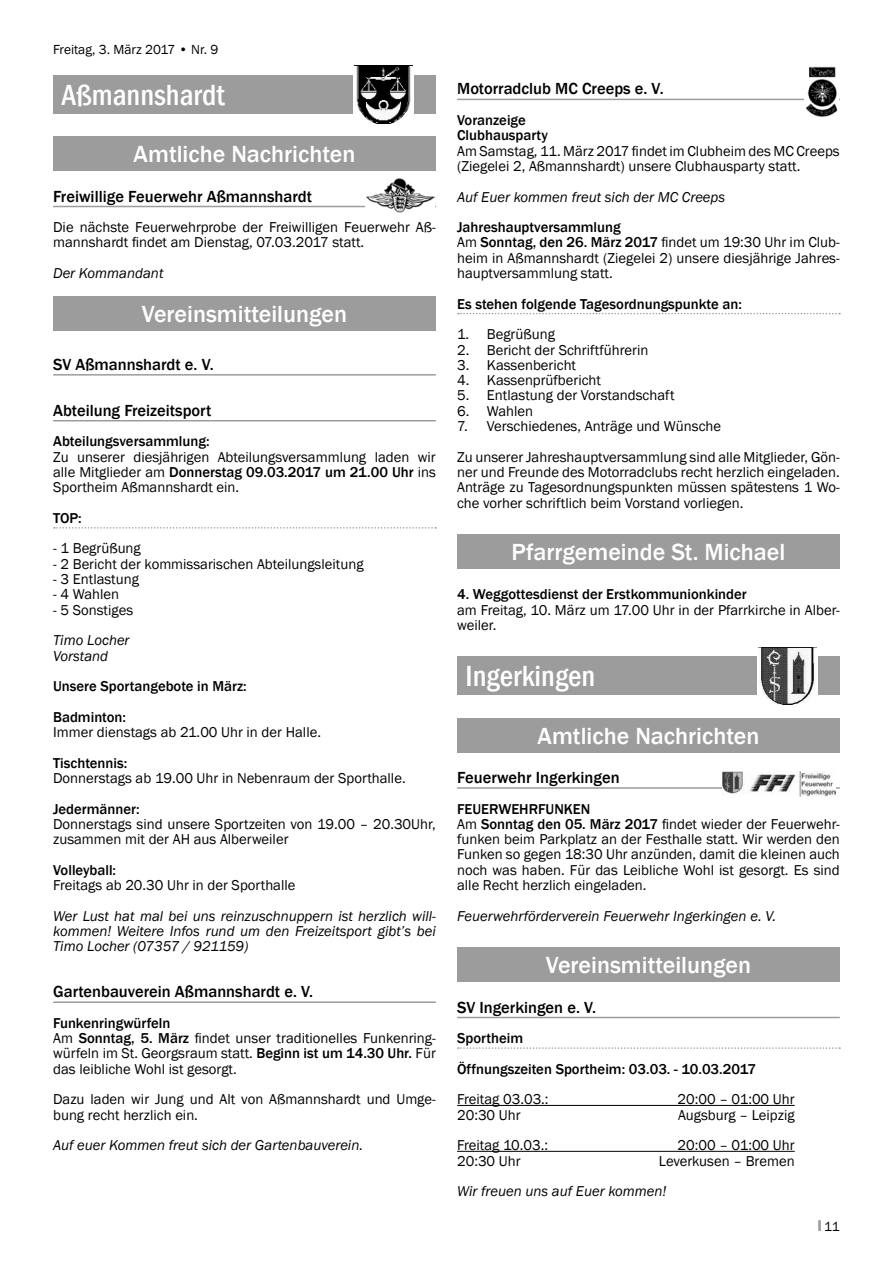
<style>
.page{position:relative;width:893px;height:1263px;background:#fff}
.page>*{position:absolute;margin:0;border:0;box-sizing:border-box;transform-origin:0 0}
.t1{font:500 condensed 30px "Franklin Gothic";color:#fff}
.t2{font:500 24px "Franklin Gothic";color:#fff}
.t3{font:500 16.5px "Franklin Gothic";color:#000}
.t4{font:14.7px/15.3px "Franklin Gothic";color:#000}
.t5{font:italic 14.7px/15.3px "Franklin Gothic";color:#000}
.t6{font:500 14.7px/30.6px "Franklin Gothic";color:#000}
.t7{font:13.5px "Franklin Gothic";color:#000}
.s1{font-weight:500}
.s2{font-family:"Impact";color:#9c9c9d}
</style>
<div class="page">
<hr style="left:457px;top:99px;width:383px;height:1px;background:#9c9c9d">
<svg style="left:458px;top:313px;width:382px;height:1px"></svg>
<hr style="left:457px;top:787px;width:383px;height:2px;background:#9c9c9d">
<hr style="left:457px;top:1017px;width:383px;height:1px;background:#9c9c9d">
<svg style="left:458px;top:1047px;width:382px;height:2px"></svg>
<hr style="left:457px;top:1105px;width:338px;height:1px;background:#000">
<hr style="left:457px;top:1151px;width:338px;height:1px;background:#000">
<img style="left:804px;top:67px;width:35px;height:49px">
<div style="left:457px;top:535px;width:383px;height:34px;background:#9c9c9d"></div>
<div style="left:457px;top:657px;width:383px;height:38px;background:#9c9c9d"></div>
<div style="left:757px;top:644px;width:61px;height:62px;background:#fff"></div>
<img style="left:759px;top:647px;width:57px;height:58px">
<div style="left:457px;top:718px;width:383px;height:34px;background:#9c9c9d"></div>
<img style="left:723px;top:771px;width:112px;height:26px">
<div style="left:457px;top:948px;width:383px;height:34px;background:#9c9c9d"></div>
<hr style="left:53px;top:206px;width:383px;height:1px;background:#9c9c9d">
<hr style="left:53px;top:374px;width:383px;height:2px;background:#9c9c9d">
<hr style="left:53px;top:420px;width:383px;height:1px;background:#9c9c9d">
<svg style="left:54px;top:527px;width:382px;height:2px"></svg>
<hr style="left:53px;top:1001px;width:383px;height:2px;background:#9c9c9d">
<div style="left:53px;top:75px;width:383px;height:39px;background:#9c9c9d"></div>
<div style="left:354px;top:62px;width:60px;height:63px;background:linear-gradient(to right,#fff,#fff)"></div>
<img style="left:355px;top:66px;width:57px;height:57px">
<div style="left:53px;top:137px;width:383px;height:34px;background:#9c9c9d"></div>
<img style="left:366px;top:178px;width:69px;height:34px">
<div style="left:53px;top:297px;width:383px;height:34px;background:#9c9c9d"></div>
<p class="t7" style="left:53px;top:41px;width:167px">Freitag, 3. März 2017 • Nr. 9</p>
<h1 class="t1" style="left:62px;top:75px;width:164px">Aßmannshardt</h1>
<h2 class="t2" style="left:134px;top:139px;width:223px">Amtliche Nachrichten</h2>
<p class="t3" style="left:53px;top:186px;width:260px">Freiwillige Feuerwehr Aßmannshardt</p>
<p class="t4" style="left:53px;top:220px;width:384px">Die nächste Feuerwehrprobe der Freiwilligen Feuerwehr Aß&shy;mannshardt findet am Dienstag, 07.03.2017 statt.</p>
<p class="t5" style="left:53px;top:266px;width:112px">Der Kommandant</p>
<h2 class="t2" style="left:142px;top:299px;width:207px">Vereinsmitteilungen</h2>
<p class="t3" style="left:53px;top:354px;width:162px">SV Aßmannshardt e. V.</p>
<p class="t3" style="left:53px;top:400px;width:160px">Abteilung Freizeitsport</p>
<p class="t6" style="left:53px;top:426px;width:158px">Abteilungsversammlung:</p>
<p class="t4" style="left:53px;top:449px;width:384px;text-align:justify">Zu unserer diesjährigen Abteilungsversammlung laden wir alle Mitglieder am <span class="s1">Donnerstag 09.03.2017 um 21.00 Uhr</span> ins Sportheim Aßmannshardt ein.</p>
<p class="t6" style="left:53px;top:503px;width:30px">TOP:</p>
<p class="t4" style="left:53px;top:541px;width:89px">- 1 Begrüßung</p>
<p class="t4" style="left:53px;top:556px;width:312px">- 2 Bericht der kommissarischen Abteilungsleitung</p>
<p class="t4" style="left:53px;top:572px;width:87px">- 3 Entlastung</p>
<p class="t4" style="left:53px;top:587px;width:67px">- 4 Wahlen</p>
<p class="t4" style="left:53px;top:602px;width:82px">- 5 Sonstiges</p>
<p class="t5" style="left:53px;top:633px;width:78px">Timo Locher<br>Vorstand</p>
<p class="t6" style="left:53px;top:671px;width:195px">Unsere Sportangebote in März:<br>Badminton:</p>
<p class="t4" style="left:53px;top:725px;width:269px">Immer dienstags ab 21.00 Uhr in der Halle.</p>
<p class="t6" style="left:53px;top:748px;width:76px">Tischtennis:</p>
<p class="t4" style="left:53px;top:771px;width:354px">Donnerstags ab 19.00 Uhr in Nebenraum der Sporthalle.</p>
<p class="t6" style="left:53px;top:794px;width:88px">Jedermänner:</p>
<p class="t4" style="left:53px;top:817px;width:384px">Donnerstags sind unsere Sportzeiten von 19.00 – 20.30Uhr, zusammen mit der AH aus Alberweiler</p>
<p class="t6" style="left:53px;top:855px;width:64px">Volleyball:</p>
<p class="t4" style="left:53px;top:878px;width:244px">Freitags ab 20.30 Uhr in der Sporthalle</p>
<p class="t5" style="left:53px;top:908px;width:384px;text-align:justify">Wer Lust hat mal bei uns reinzuschnuppern ist herzlich will&shy;kommen! Weitere Infos rund um den Freizeitsport gibt’s bei Timo Locher (07357 / 921159)</p>
<p class="t3" style="left:53px;top:981px;width:262px">Gartenbauverein Aßmannshardt e. V.</p>
<p class="t4" style="left:53px;top:1015px;width:384px"><span class="s1">Funkenringwürfeln<br></span>Am <span class="s1">Sonntag, 5. März</span> findet unser traditionelles Funkenring&shy;würfeln im St. Georgsraum statt. <span class="s1">Beginn ist um 14.30 Uhr.</span> Für das leibliche Wohl ist gesorgt.</p>
<p class="t4" style="left:53px;top:1092px;width:384px">Dazu laden wir Jung und Alt von Aßmannshardt und Umge&shy;bung recht herzlich ein.</p>
<p class="t5" style="left:53px;top:1138px;width:311px">Auf euer Kommen freut sich der Gartenbauverein.</p>
<p class="t3" style="left:457px;top:79px;width:208px">Motorradclub MC Creeps e. V.</p>
<p class="t6" style="left:457px;top:113px;width:92px;line-height:15.3px">Voranzeige<br>Clubhausparty</p>
<p class="t4" style="left:457px;top:143px;width:384px">Am Samstag, 11. März 2017 findet im Clubheim des MC Creeps (Ziegelei 2, Aßmannshardt) unsere Clubhausparty statt.</p>
<p class="t5" style="left:457px;top:189px;width:270px">Auf Euer kommen freut sich der MC Creeps</p>
<p class="t4" style="left:457px;top:220px;width:384px"><span class="s1">Jahreshauptversammlung<br></span>Am <span class="s1">Sonntag, den 26. März 2017</span> findet um 19:30 Uhr im Club&shy;heim in Aßmannshardt (Ziegelei 2) unsere diesjährige Jahres&shy;hauptversammlung statt.</p>
<p class="t6" style="left:457px;top:289px;width:286px">Es stehen folgende Tagesordnungspunkte an:</p>
<p class="t4" style="left:457px;top:327px;width:99px">1. Begrüßung</p>
<p class="t4" style="left:457px;top:342px;width:193px">2. Bericht der Schriftführerin</p>
<p class="t4" style="left:457px;top:358px;width:121px">3. Kassenbericht</p>
<p class="t4" style="left:457px;top:373px;width:145px">4. Kassenprüfbericht</p>
<p class="t4" style="left:457px;top:388px;width:219px">5. Entlastung der Vorstandschaft</p>
<p class="t4" style="left:457px;top:403px;width:78px">6. Wahlen</p>
<p class="t4" style="left:457px;top:411px;width:384px;line-height:30.6px">7. Verschiedenes, Anträge und Wünsche<br>Zu unserer Jahreshauptversammlung sind alle Mitglieder, Gön-</p>
<p class="t4" style="left:457px;top:465px;width:384px;text-align:justify">ner und Freunde des Motorradclubs recht herzlich eingeladen.<br>Anträge zu Tagesordnungspunkten müssen spätestens 1 Wo&shy;che vorher schriftlich beim Vorstand vorliegen.</p>
<h2 class="t2" style="left:512px;top:537px;width:275px">Pfarrgemeinde St. Michael</h2>
<p class="t6" style="left:457px;top:579px;width:291px">4. Weggottesdienst der Erstkommunionkinder</p>
<p class="t4" style="left:457px;top:602px;width:384px">am Freitag, 10. März um 17.00 Uhr in der Pfarrkirche in Alber&shy;weiler.</p>
<h1 class="t1" style="left:466px;top:657px;width:131px">Ingerkingen</h1>
<h2 class="t2" style="left:538px;top:721px;width:223px">Amtliche Nachrichten</h2>
<p class="t3" style="left:457px;top:767px;width:164px">Feuerwehr Ingerkingen</p>
<p class="t4" style="left:457px;top:801px;width:384px"><span class="s1">FEUERWEHRFUNKEN<br></span>Am <span class="s1">Sonntag den 05. März 2017</span> findet wieder der Feuerwehr&shy;funken beim Parkplatz an der Festhalle statt. Wir werden den Funken so gegen 18:30 Uhr anzünden, damit die kleinen auch noch was haben. Für das Leibliche Wohl ist gesorgt. Es sind alle Recht herzlich eingeladen.</p>
<p class="t5" style="left:457px;top:908px;width:320px">Feuerwehrförderverein Feuerwehr Ingerkingen e. V.</p>
<h2 class="t2" style="left:546px;top:950px;width:207px">Vereinsmitteilungen</h2>
<p class="t3" style="left:457px;top:997px;width:141px">SV Ingerkingen e. V.</p>
<p class="t6" style="left:457px;top:1023px;width:300px">Sportheim<br>Öffnungszeiten Sportheim: 03.03. - 10.03.2017</p>
<p class="t4" style="left:457px;top:1092px;width:93px">Freitag 03.03.:</p>
<p class="t4" style="left:677px;top:1092px;width:119px">20:00 – 01:00 Uhr</p>
<p class="t4" style="left:457px;top:1107px;width:65px">20:30 Uhr</p>
<p class="t4" style="left:678px;top:1107px;width:118px">Augsburg – Leipzig</p>
<p class="t4" style="left:457px;top:1138px;width:93px">Freitag 10.03.:</p>
<p class="t4" style="left:677px;top:1138px;width:119px">20:00 – 01:00 Uhr</p>
<p class="t4" style="left:457px;top:1153px;width:65px">20:30 Uhr</p>
<p class="t4" style="left:659px;top:1153px;width:137px">Leverkusen – Bremen</p>
<p class="t5" style="left:457px;top:1184px;width:211px">Wir freuen uns auf Euer kommen!</p>
<p class="t7" style="left:818px;top:1218px;width:23px"><span class="s2">I</span> 11</p>
</div>
